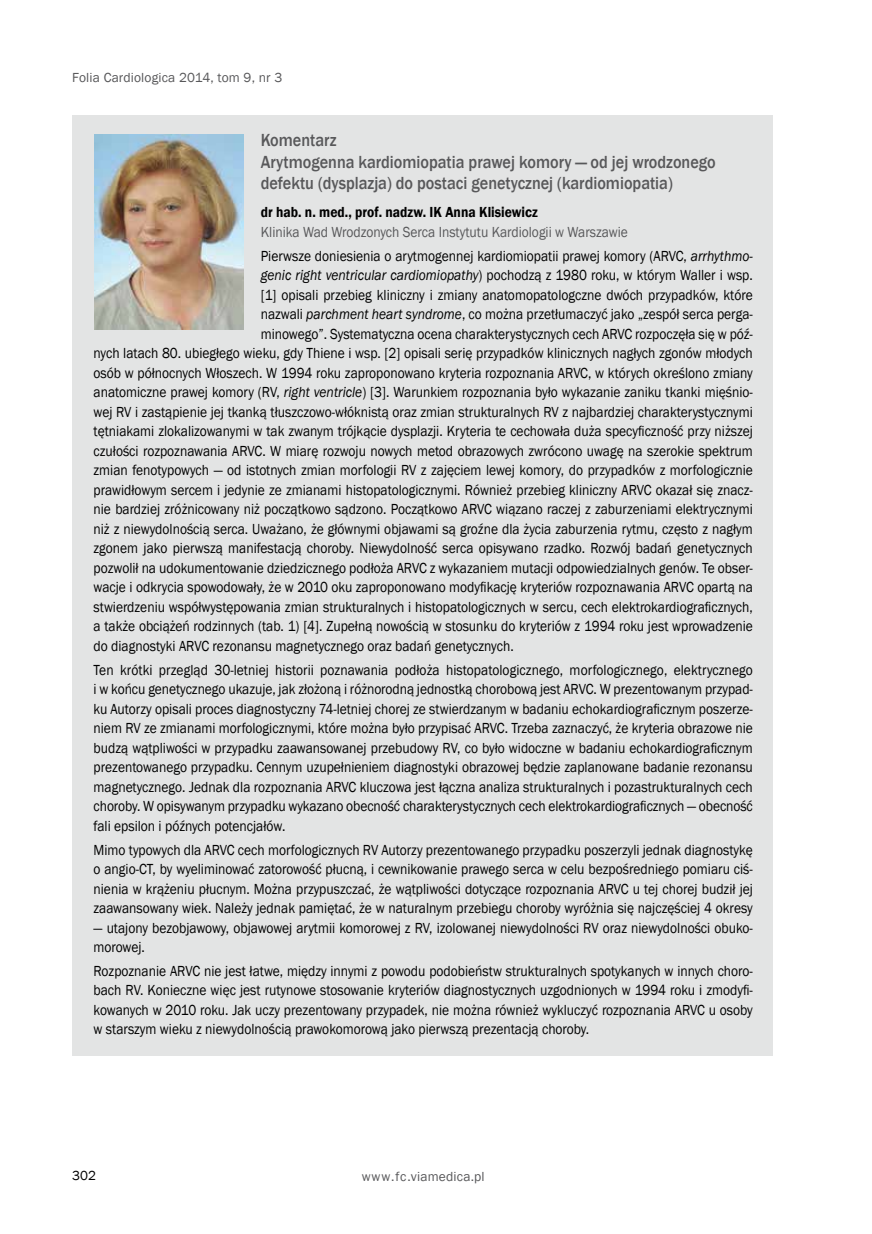
<style>
.page{position:relative;width:872px;height:1234px;background:#fff}
.page>*{position:absolute;margin:0;border:0;box-sizing:border-box;transform-origin:0 0}
.t1{font:500 18px/21.6px "Franklin Gothic";color:#58585a;scale:.9 1}
.t2{font:15px/19.5px "Franklin Gothic";color:#000;text-align:justify;scale:.9 1}
.t3{font:600 15px "Franklin Gothic";color:#000;scale:.9 1}
.t4{font:13.5px "Franklin Gothic";letter-spacing:.01em;color:#58585a}
.t5{font:13.5px "Franklin Gothic";color:#000}
.s1{color:#58585a}
.s2{font-style:italic}
</style>
<div class="page">
<div style="left:72px;top:115px;width:700px;height:939px;background:#e3e4e4"></div>
<img style="left:95px;top:135px;width:149px;height:194px">
<p class="t4" style="left:72px;top:69px;width:211px">Folia Cardiologica 2014, tom 9, nr 3</p>
<p class="t1" style="left:261px;top:129px;width:507px">Komentarz<br>Arytmogenna kardiomiopatia prawej komory — od jej wrodzonego defektu (dysplazja) do postaci genetycznej (kardiomiopatia)</p>
<p class="t3" style="left:261px;top:203px;width:309px">dr hab. n. med., prof. nadzw. IK Anna Klisiewicz</p>
<p class="t2" style="left:261px;top:220px;width:548px;line-height:23.7px"><span class="s1">Klinika Wad Wrodzonych Serca Instytutu Kardiologii w Warszawie<br></span>Pierwsze doniesienia o arytmogennej kardiomiopatii prawej komory (ARVC, <span class="s2">arrhythmo-</span></p>
<p class="t2" style="left:261px;top:266px;width:548px"><span class="s2">genic right ventricular cardiomiopathy</span>) pochodzą z 1980 roku, w którym Waller i wsp.</p>
<p class="t2" style="left:261px;top:285px;width:548px">[1] opisali przebieg kliniczny i zmiany anatomopatologczne dwóch przypadków, które</p>
<p class="t2" style="left:261px;top:305px;width:548px">nazwali <span class="s2">parchment heart syndrome</span>, co można przetłumaczyć jako „zespół serca perga-</p>
<p class="t2" style="left:261px;top:324px;width:548px">minowego”. Systematyczna ocena charakterystycznych cech ARVC rozpoczęła się w póź-</p>
<p class="t2" style="left:94px;top:344px;width:734px">nych latach 80. ubiegłego wieku, gdy Thiene i wsp. [2] opisali serię przypadków klinicznych nagłych zgonów młodych</p>
<p class="t2" style="left:94px;top:363px;width:734px">osób w północnych Włoszech. W 1994 roku zaproponowano kryteria rozpoznania ARVC, w których określono zmiany</p>
<p class="t2" style="left:94px;top:383px;width:734px">anatomiczne prawej komory (RV, <span class="s2">right ventricle</span>) [3]. Warunkiem rozpoznania było wykazanie zaniku tkanki mięśnio-</p>
<p class="t2" style="left:94px;top:402px;width:734px">wej RV i zastąpienie jej tkanką tłuszczowo-włóknistą oraz zmian strukturalnych RV z najbardziej charakterystycznymi</p>
<p class="t2" style="left:94px;top:422px;width:734px">tętniakami zlokalizowanymi w tak zwanym trójkącie dysplazji. Kryteria te cechowała duża specyficzność przy niższej</p>
<p class="t2" style="left:94px;top:441px;width:734px">czułości rozpoznawania ARVC. W miarę rozwoju nowych metod obrazowych zwrócono uwagę na szerokie spektrum</p>
<p class="t2" style="left:94px;top:461px;width:734px">zmian fenotypowych — od istotnych zmian morfologii RV z zajęciem lewej komory, do przypadków z morfologicznie</p>
<p class="t2" style="left:94px;top:480px;width:734px">prawidłowym sercem i jedynie ze zmianami histopatologicznymi. Również przebieg kliniczny ARVC okazał się znacz-</p>
<p class="t2" style="left:94px;top:500px;width:734px">nie bardziej zróżnicowany niż początkowo sądzono. Początkowo ARVC wiązano raczej z zaburzeniami elektrycznymi</p>
<p class="t2" style="left:94px;top:519px;width:734px">niż z niewydolnością serca. Uważano, że głównymi objawami są groźne dla życia zaburzenia rytmu, często z nagłym</p>
<p class="t2" style="left:94px;top:539px;width:734px">zgonem jako pierwszą manifestacją choroby. Niewydolność serca opisywano rzadko. Rozwój badań genetycznych</p>
<p class="t2" style="left:94px;top:558px;width:734px">pozwolił na udokumentowanie dziedzicznego podłoża ARVC z wykazaniem mutacji odpowiedzialnych genów. Te obser-</p>
<p class="t2" style="left:94px;top:578px;width:734px">wacje i odkrycia spowodowały, że w 2010 oku zaproponowano modyfikację kryteriów rozpoznawania ARVC opartą na</p>
<p class="t2" style="left:94px;top:597px;width:734px">stwierdzeniu współwystępowania zmian strukturalnych i histopatologicznych w sercu, cech elektrokardiograficznych,</p>
<p class="t2" style="left:94px;top:617px;width:734px">a także obciążeń rodzinnych (tab. 1) [4]. Zupełną nowością w stosunku do kryteriów z 1994 roku jest wprowadzenie</p>
<p class="t2" style="left:94px;top:636px;width:468px">do diagnostyki ARVC rezonansu magnetycznego oraz badań genetycznych.</p>
<p class="t2" style="left:94px;top:660px;width:734px">Ten krótki przegląd 30-letniej historii poznawania podłoża histopatologicznego, morfologicznego, elektrycznego i w końcu genetycznego ukazuje, jak złożoną i różnorodną jednostką chorobową jest ARVC. W prezentowanym przypad&shy;ku Autorzy opisali proces diagnostyczny 74-letniej chorej ze stwierdzanym w badaniu echokardiograficznym poszerze&shy;niem RV ze zmianami morfologicznymi, które można było przypisać ARVC. Trzeba zaznaczyć, że kryteria obrazowe nie budzą wątpliwości w przypadku zaawansowanej przebudowy RV, co było widoczne w badaniu echokardiograficznym prezentowanego przypadku. Cennym uzupełnieniem diagnostyki obrazowej będzie zaplanowane badanie rezonansu magnetycznego. Jednak dla rozpoznania ARVC kluczowa jest łączna analiza strukturalnych i pozastrukturalnych cech choroby. W opisywanym przypadku wykazano obecność charakterystycznych cech elektrokardiograficznych — obecność fali epsilon i późnych potencjałów.</p>
<p class="t2" style="left:94px;top:840px;width:734px">Mimo typowych dla ARVC cech morfologicznych RV Autorzy prezentowanego przypadku poszerzyli jednak diagnostykę o angio-CT, by wyeliminować zatorowość płucną, i cewnikowanie prawego serca w celu bezpośredniego pomiaru ciś&shy;nienia w krążeniu płucnym. Można przypuszczać, że wątpliwości dotyczące rozpoznania ARVC u tej chorej budził jej zaawansowany wiek. Należy jednak pamiętać, że w naturalnym przebiegu choroby wyróżnia się najczęściej 4 okresy</p>
<p class="t2" style="left:94px;top:918px;width:734px">— utajony bezobjawowy, objawowej arytmii komorowej z RV, izolowanej niewydolności RV oraz niewydolności obuko&shy;morowej.</p>
<p class="t2" style="left:94px;top:961px;width:734px">Rozpoznanie ARVC nie jest łatwe, między innymi z powodu podobieństw strukturalnych spotykanych w innych choro&shy;bach RV. Konieczne więc jest rutynowe stosowanie kryteriów diagnostycznych uzgodnionych w 1994 roku i zmodyfi&shy;kowanych w 2010 roku. Jak uczy prezentowany przypadek, nie można również wykluczyć rozpoznania ARVC u osoby w starszym wieku z niewydolnością prawokomorową jako pierwszą prezentacją choroby.</p>
<p class="t5" style="left:72px;top:1166px;width:25px">302</p>
<p class="t4" style="left:362px;top:1168px;width:124px">www.fc.viamedica.pl</p>
</div>
